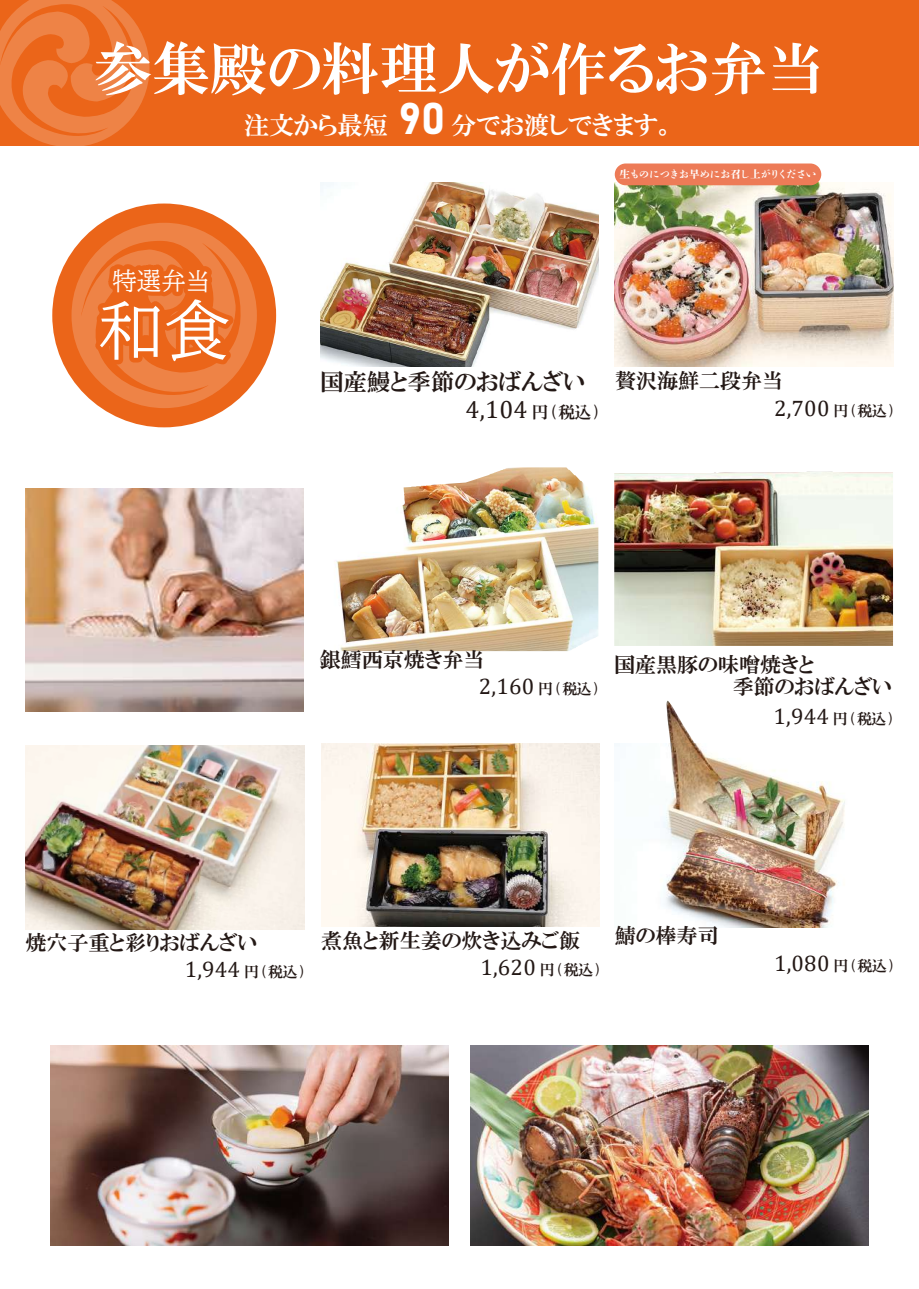
<style>
.page{position:relative;width:919px;height:1289px;background:#fff}
.page>*{position:absolute;margin:0;border:0;box-sizing:border-box;transform-origin:0 0}
.t1{font:66.15px "BIZ UD Mincho Medium";color:#fff}
.t2{font:57.75px "HGP Mincho E";color:#fff}
.t3{font:25.05px "HGP Mincho E";color:#fff}
.t4{font:25.05px "Cambria";color:#231815}
.t5{font:24.45px "BIZ UD Mincho Medium";color:#fff}
.t6{font:23.4px "HGP Mincho E";color:#231815}
.t7{font:22.5px "Cambria";letter-spacing:.01em;color:#231815}
.t8{font:21px/22.5px "HGP Mincho E";color:#231815}
.t9{font:800 10.5px "DNP Shuei Shogo Min Std";letter-spacing:-.04em;color:#fff}
.s1{font-family:"Bahnschrift";font-size:43.8px}
.s2{font-family:"HGP Mincho E";font-size:16.65px}
.s3{font-family:"HGP Mincho E";font-size:15px}
</style>
<div class="page">
<img style="left:25px;top:745px;width:279px;height:184px">
<img style="left:666px;top:700px;width:29px;height:43px">
<img style="left:614px;top:743px;width:231px;height:184px">
<img style="left:321px;top:743px;width:279px;height:183px">
<img style="left:336px;top:467px;width:262px;height:184px">
<img style="left:614px;top:471px;width:278px;height:175px">
<img style="left:614px;top:183px;width:279px;height:183px">
<div style="left:614px;top:163px;width:207px;height:22px;background:#ed7b57;border-radius:11px"></div>
<img style="left:320px;top:183px;width:279px;height:183px">
<div style="left:0;top:0;width:918px;height:145px;background:#eb6519"></div>
<div style="left:52px;top:203px;width:224px;height:224px;background:#eb6519;border-radius:50%"></div>
<svg style="left:0;top:0;width:149px;height:146px"></svg>
<img style="left:26px;top:489px;width:278px;height:223px">
<svg style="left:71px;top:223px;width:186px;height:185px"></svg>
<img style="left:50px;top:1045px;width:398px;height:200px">
<img style="left:470px;top:1045px;width:398px;height:200px">
<h2 class="t2" style="left:94px;top:39px;width:732px">参集殿の料理人が作るお弁当</h2>
<p class="t3" style="left:244px;top:112px;width:432px">注文から最短 <span class="s1">90</span> 分でお渡しできます。</p>
<p class="t5" style="left:112px;top:268px;width:100px">特選弁当</p>
<h1 class="t1" style="left:98px;top:297px;width:134px">和食</h1>
<p class="t9" style="left:619px;top:166px;width:198px">生ものにつきお早めにお召し上がりください</p>
<p class="t6" style="left:320px;top:369px;width:266px">国産鰻と季節のおばんざい</p>
<p class="t4" style="left:465px;top:395px;width:135px">4,104 <span class="s2">円(税込)</span></p>
<p class="t8" style="left:615px;top:369px;width:170px">贅沢海鮮二段弁当</p>
<p class="t7" style="left:774px;top:395px;width:121px">2,700 <span class="s3">円(税込)</span></p>
<p class="t8" style="left:319px;top:648px;width:166px">銀鱈西京焼き弁当</p>
<p class="t7" style="left:479px;top:673px;width:121px">2,160 <span class="s3">円(税込)</span></p>
<p class="t8" style="left:732px;top:653px;width:160px;text-indent:-119px">国産黒豚の味噌焼きと<br>季節のおばんざい</p>
<p class="t7" style="left:773px;top:703px;width:121px">1,944 <span class="s3">円(税込)</span></p>
<p class="t8" style="left:25px;top:931px;width:233px">焼穴子重と彩りおばんざい</p>
<p class="t7" style="left:185px;top:956px;width:121px">1,944 <span class="s3">円(税込)</span></p>
<p class="t8" style="left:321px;top:929px;width:260px">煮魚と新生姜の炊き込みご飯</p>
<p class="t7" style="left:480px;top:954px;width:121px">1,620 <span class="s3">円(税込)</span></p>
<p class="t8" style="left:614px;top:924px;width:105px">鯖の棒寿司</p>
<p class="t7" style="left:774px;top:950px;width:121px">1,080 <span class="s3">円(税込)</span></p>
</div>
